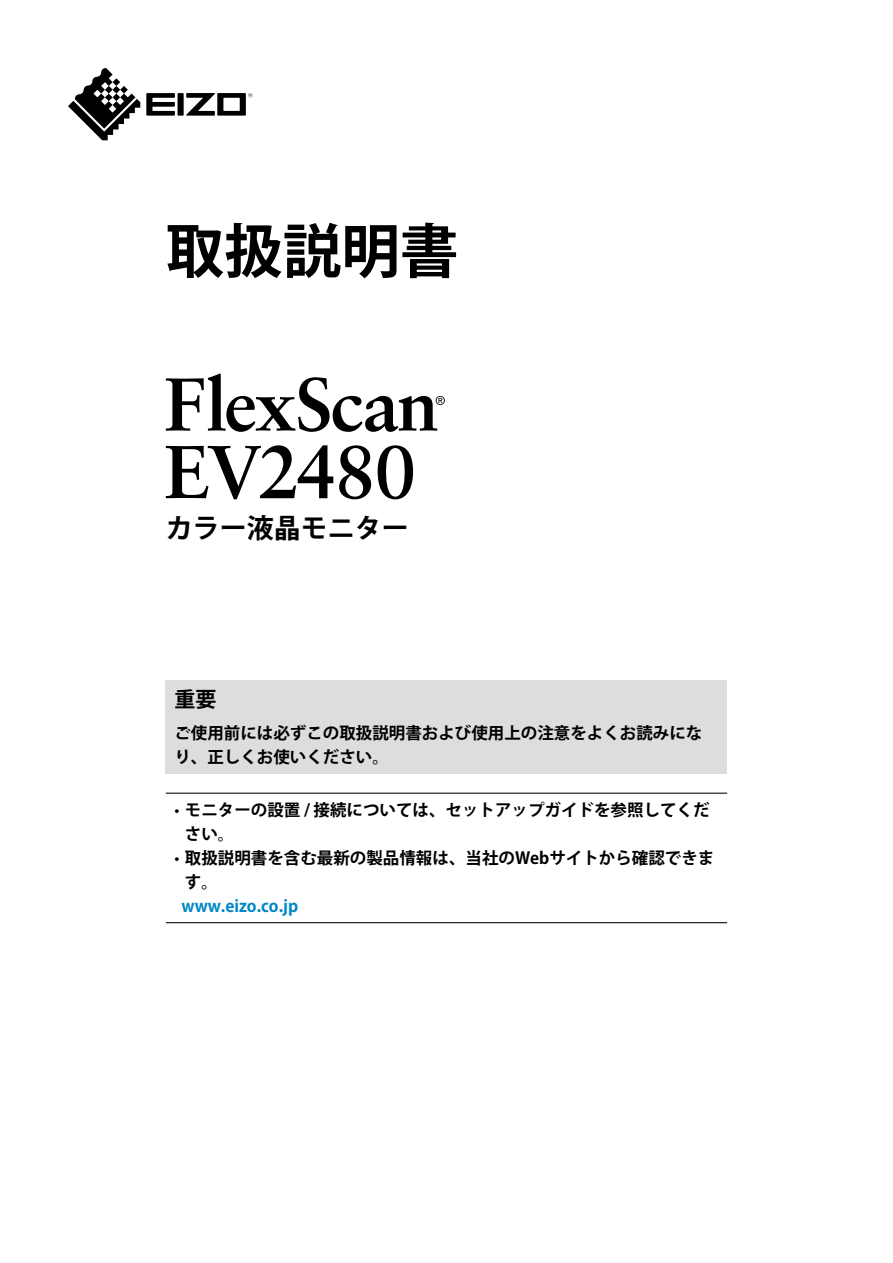
<style>
.page{position:relative;width:893px;height:1263px;background:#fff}
.page>*{position:absolute;margin:0;border:0;box-sizing:border-box;transform-origin:0 0}
.t1{font:700 58.5px "Koz Go Pro";color:#000}
.t2{font:700 27px "Koz Go Pro";color:#000}
.t3{font:700 21px "Koz Go Pro";color:#000}
.t4{font:700 16.5px/24px "Koz Go Pro";color:#000}
.t5{font:700 16.5px "Koz Go Pro";color:#0087c3}
.s1{font-weight:400}
</style>
<div class="page">
<svg style="left:146px;top:93px;width:107px;height:23px"></svg>
<svg style="left:68px;top:68px;width:72px;height:72px"></svg>
<div style="left:166px;top:680px;width:561px;height:94px;background:#dcdddd"></div>
<hr style="left:166px;top:793px;width:561px;height:1px;background:#000">
<hr style="left:166px;top:922px;width:561px;height:1px;background:#000">
<svg style="left:166px;top:373px;width:279px;height:59px"></svg>
<svg style="left:166px;top:445px;width:167px;height:54px"></svg>
<svg style="left:339px;top:445px;width:32px;height:54px"></svg>
<svg style="left:378px;top:445px;width:35px;height:54px"></svg>
<h1 class="t1" style="left:166px;top:213px;width:294px">取扱説明書</h1>
<h2 class="t2" style="left:166px;top:511px;width:245px">カラー液晶モニター</h2>
<p class="t3" style="left:174px;top:686px;width:43px">重要</p>
<p class="t4" style="left:174px;top:722px;width:529px">ご使用前には必ずこの取扱説明書および使用上の注意をよくお読みになり、正しくお使いください。</p>
<p class="t4" style="left:185px;top:799px;width:526px;text-indent:-11px"><span class="s1">•</span> モニターの設置 / 接続については、セットアップガイドを参照してください。</p>
<p class="t4" style="left:185px;top:847px;width:531px;text-indent:-11px"><span class="s1">•</span> 取扱説明書を含む最新の製品情報は、当社のWebサイトから確認できます。</p>
<p class="t5" style="left:181px;top:895px;width:118px">www.eizo.co.jp</p>
</div>
